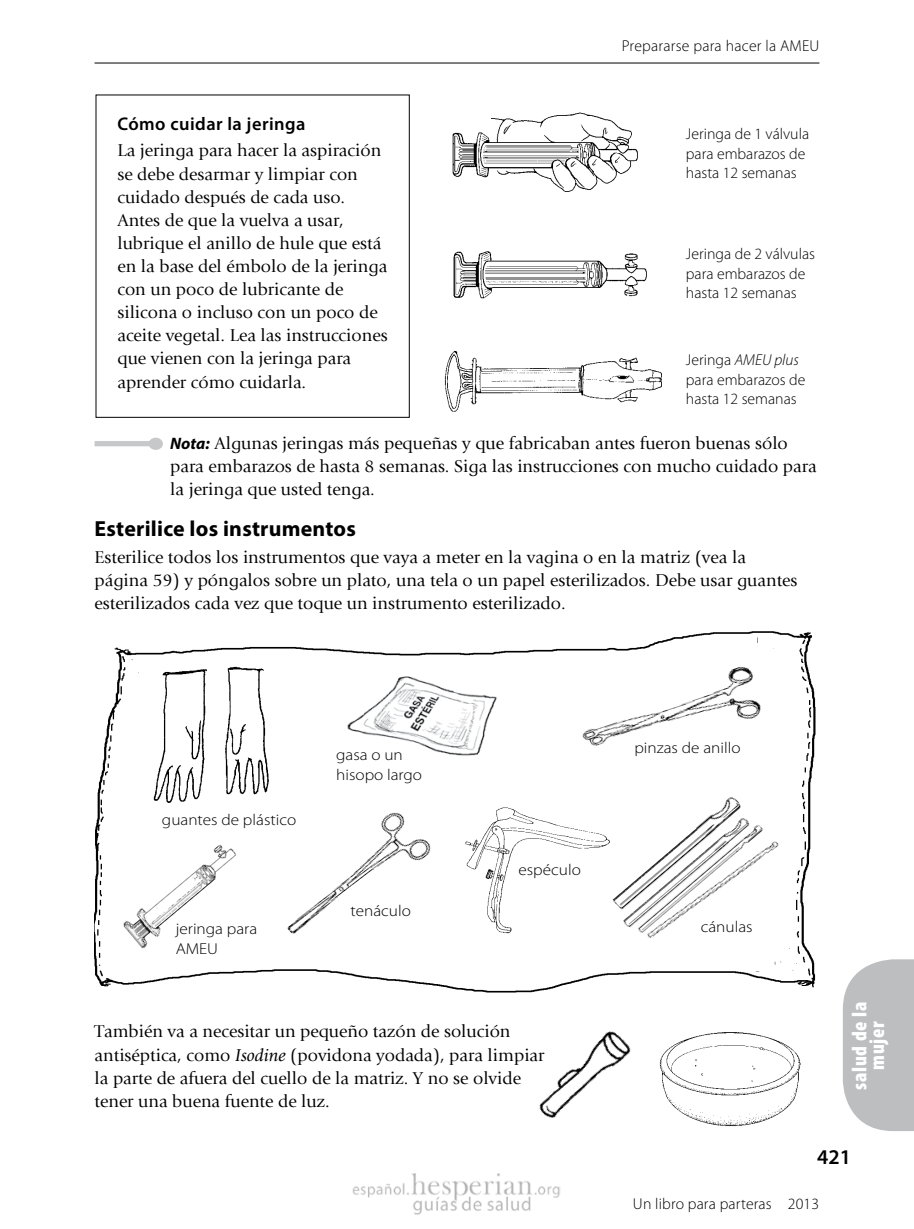
<style>
.page{position:relative;width:914px;height:1229px;background:#fff}
.page>*{position:absolute;margin:0;border:0;box-sizing:border-box;transform-origin:0 0}
.t1{font:700 21.88px "Myriad Pro";letter-spacing:.01em;color:#000}
.t2{font:900 condensed 21px/17.5px "Myriad Pro";letter-spacing:.03em;color:#fff;text-align:center}
.t3{font:600 21px "Myriad Pro";color:#000}
.t4{font:600 18.38px "Myriad Pro";letter-spacing:.025em;color:#000}
.t5{font:17.85px/23.1px "Giovanni Placenta";color:#000}
.t6{font:300 15.75px/19.2px "Myriad Pro";color:#000}
.t7{font:300 15.75px/19.2px "Myriad Pro";color:#000;scale:1.09 1}
.s1{font-style:italic}
.s2{font-family:"Myriad Pro";font-weight:700;font-style:italic;font-size:16.62px}
</style>
<div class="page">
<hr style="left:94px;top:63px;width:725px;height:1px;background:#000">
<svg style="left:842px;top:959px;width:72px;height:172px;background:#c3c5c7"></svg>
<img style="left:659px;top:1032px;width:142px;height:95px">
<img style="left:539px;top:1031px;width:92px;height:87px">
<img style="left:453px;top:251px;width:194px;height:48px">
<img style="left:444px;top:351px;width:218px;height:61px">
<div style="left:96px;top:94px;width:314px;height:324px;border:1px solid #000"></div>
<img style="left:94px;top:631px;width:722px;height:362px">
<img style="left:590px;top:779px;width:206px;height:184px">
<img style="left:458px;top:805px;width:155px;height:132px">
<img style="left:147px;top:658px;width:138px;height:145px">
<img style="left:566px;top:650px;width:214px;height:125px">
<div style="left:162px;top:813px;width:137px;height:31px;background:#fff"></div>
<div style="left:634px;top:741px;width:136px;height:27px;background:#fff"></div>
<img style="left:258px;top:801px;width:179px;height:151px">
<div style="left:350px;top:904px;width:104px;height:18px;background:#fff"></div>
<div style="left:700px;top:919px;width:82px;height:17px;background:#fff"></div>
<div style="left:94px;top:441px;width:60px;height:5px;background:#c7c8ca"></div>
<div style="left:149px;top:438px;width:14px;height:12px;background:#c7c8ca;border-radius:50%"></div>
<div style="left:176px;top:922px;width:103px;height:40px;background:#fff"></div>
<img style="left:452px;top:112px;width:186px;height:80px">
<img style="left:102px;top:818px;width:162px;height:151px">
<img style="left:352px;top:1173px;width:208px;height:41px">
<p class="t4" style="left:117px;top:112px;width:189px">Cómo cuidar la jeringa</p>
<p class="t5" style="left:117px;top:139px;width:272px">La jeringa para hacer la aspiración se debe desarmar y limpiar con cuidado después de cada uso.<br>Antes de que la vuelva a usar, lubrique el anillo de hule que está en la base del émbolo de la jeringa con un poco de lubricante de silicona o incluso con un poco de aceite vegetal. Lea las instrucciones que vienen con la jeringa para aprender cómo cuidarla.</p>
<p class="t6" style="left:621px;top:36px;width:199px">Prepararse para hacer la AMEU</p>
<p class="t6" style="left:686px;top:124px;width:125px">Jeringa de 1 válvula para embarazos de hasta 12 semanas</p>
<p class="t6" style="left:686px;top:244px;width:131px">Jeringa de 2 válvulas para embarazos de hasta 12 semanas</p>
<p class="t6" style="left:686px;top:350px;width:121px">Jeringa <span class="s1">AMEU plus </span>para embarazos de hasta 12 semanas</p>
<p class="t5" style="left:170px;top:432px;width:648px"><span class="s2">Nota:</span> Algunas jeringas más pequeñas y que fabricaban antes fueron buenas sólo para embarazos de hasta 8 semanas. Siga las instrucciones con mucho cuidado para la jeringa que usted tenga.</p>
<p class="t1" style="left:95px;top:514px;width:263px">Esterilice los instrumentos</p>
<p class="t5" style="left:95px;top:545px;width:704px">Esterilice todos los instrumentos que vaya a meter en la vagina o en la matriz (vea la página 59) y póngalos sobre un plato, una tela o un papel esterilizados. Debe usar guantes esterilizados cada vez que toque un instrumento esterilizado.</p>
<p class="t7" style="left:162px;top:809px;width:125px">guantes de plástico</p>
<p class="t7" style="left:176px;top:919px;width:76px">jeringa para<br>AMEU</p>
<p class="t7" style="left:336px;top:745px;width:80px">gasa o un hisopo largo</p>
<p class="t7" style="left:350px;top:901px;width:57px">tenáculo</p>
<p class="t7" style="left:518px;top:860px;width:59px">espéculo</p>
<p class="t5" style="left:95px;top:1020px;width:451px">También va a necesitar un pequeño tazón de solución antiséptica, como <span class="s1">Isodine</span> (povidona yodada), para limpiar la parte de afuera del cuello de la matriz. Y no se olvide tener una buena fuente de luz.</p>
<p class="t7" style="left:634px;top:738px;width:99px">pinzas de anillo</p>
<p class="t7" style="left:700px;top:916px;width:49px">cánulas</p>
<p class="t2" style="left:850px;top:1089px;width:89px;rotate:-90deg">salud de la mujer</p>
<p class="t3" style="left:817px;top:1143px;width:35px">421</p>
<p class="t6" style="left:633px;top:1193px;width:188px">Un libro para parteras 2013</p>
</div>
